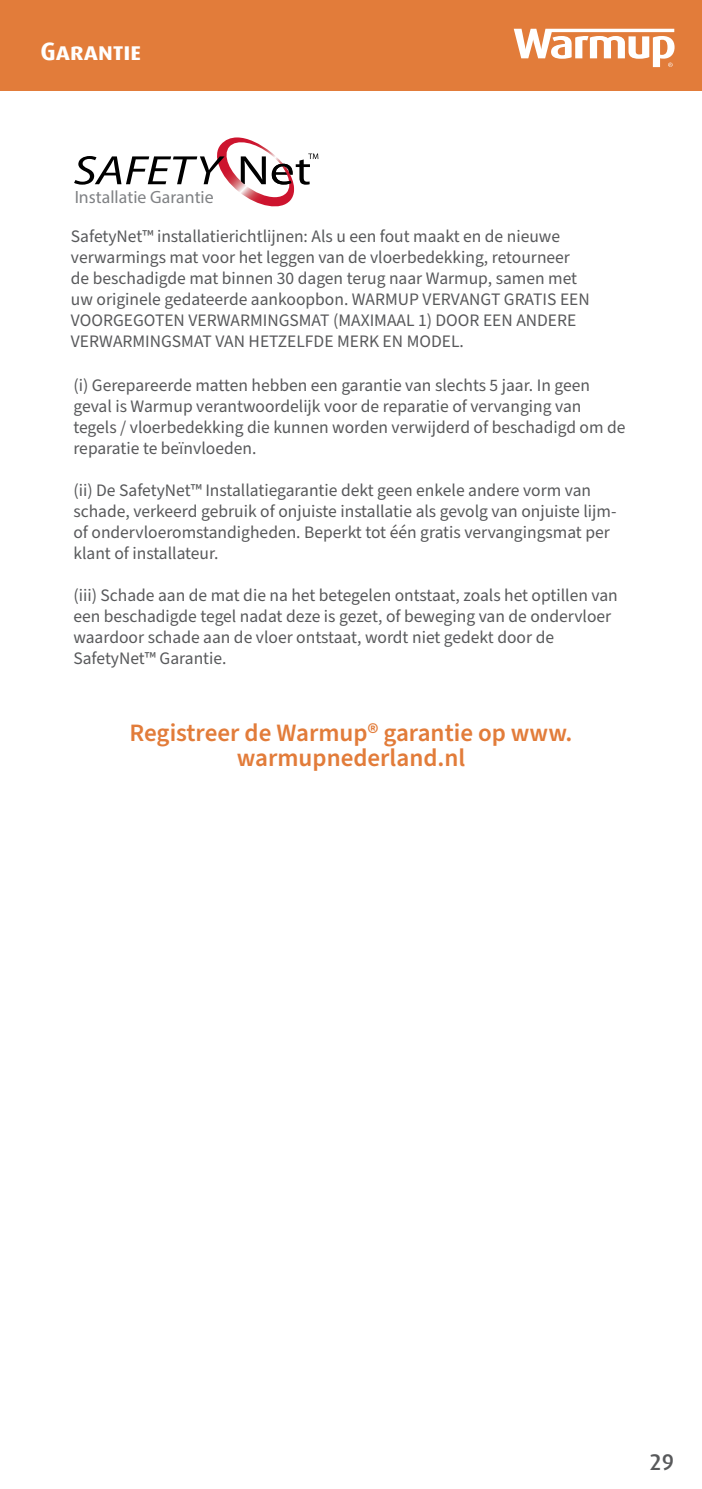
<style>
.page{position:relative;width:702px;height:1489px;background:#fff}
.page>*{position:absolute;margin:0;border:0;box-sizing:border-box;transform-origin:0 0}
.t1{font:600 25px/25px "Source Sans Pro";color:#e27c3a;text-align:center}
.t2{font:700 25px "Dax Sc Offc";color:#fff}
.t3{font:500 22.5px "Dax Offc";color:#58595b}
.t4{font:17.75px "Myriad Pro";color:#808285}
.t5{font:17.5px/21px "Source Sans Pro";color:#58595b}
</style>
<div class="page">
<div style="left:0;top:0;width:702px;height:91px;background:#e27c3a"></div>
<svg style="left:513px;top:29px;width:161px;height:38px"></svg>
<svg style="left:74px;top:137px;width:244px;height:70px"></svg>
<h1 class="t2" style="left:41px;top:35px;width:102px">Garantie</h1>
<p class="t4" style="left:75px;top:186px;width:140px">Installatie Garantie</p>
<p class="t5" style="left:71px;top:226px;width:520px">SafetyNet™ installatierichtlijnen: Als u een fout maakt en de nieuwe verwarmings mat voor het leggen van de vloerbedekking, retourneer de beschadigde mat binnen 30 dagen terug naar Warmup, samen met uw originele gedateerde aankoopbon. WARMUP VERVANGT GRATIS EEN VOORGEGOTEN VERWARMINGSMAT (MAXIMAAL 1) DOOR EEN ANDERE VERWARMINGSMAT VAN HETZELFDE MERK EN MODEL.</p>
<p class="t5" style="left:73px;top:375px;width:553px">(i) Gerepareerde matten hebben een garantie van slechts 5 jaar. In geen geval is Warmup verantwoordelijk voor de reparatie of vervanging van tegels / vloerbedekking die kunnen worden verwijderd of beschadigd om de reparatie te beïnvloeden.</p>
<p class="t5" style="left:73px;top:480px;width:544px">(ii) De SafetyNet™ Installatiegarantie dekt geen enkele andere vorm van schade, verkeerd gebruik of onjuiste installatie als gevolg van onjuiste lijm&shy;of ondervloeromstandigheden. Beperkt tot één gratis vervangingsmat per klant of installateur.</p>
<p class="t5" style="left:73px;top:585px;width:546px">(iii) Schade aan de mat die na het betegelen ontstaat, zoals het optillen van een beschadigde tegel nadat deze is gezet, of beweging van de ondervloer waardoor schade aan de vloer ontstaat, wordt niet gedekt door de SafetyNet™ Garantie.</p>
<h1 class="t1" style="left:130px;top:721px;width:444px">Registreer de Warmup® garantie op www. warmupnederland.nl</h1>
<p class="t3" style="left:649px;top:1447px;width:26px">29</p>
</div>
